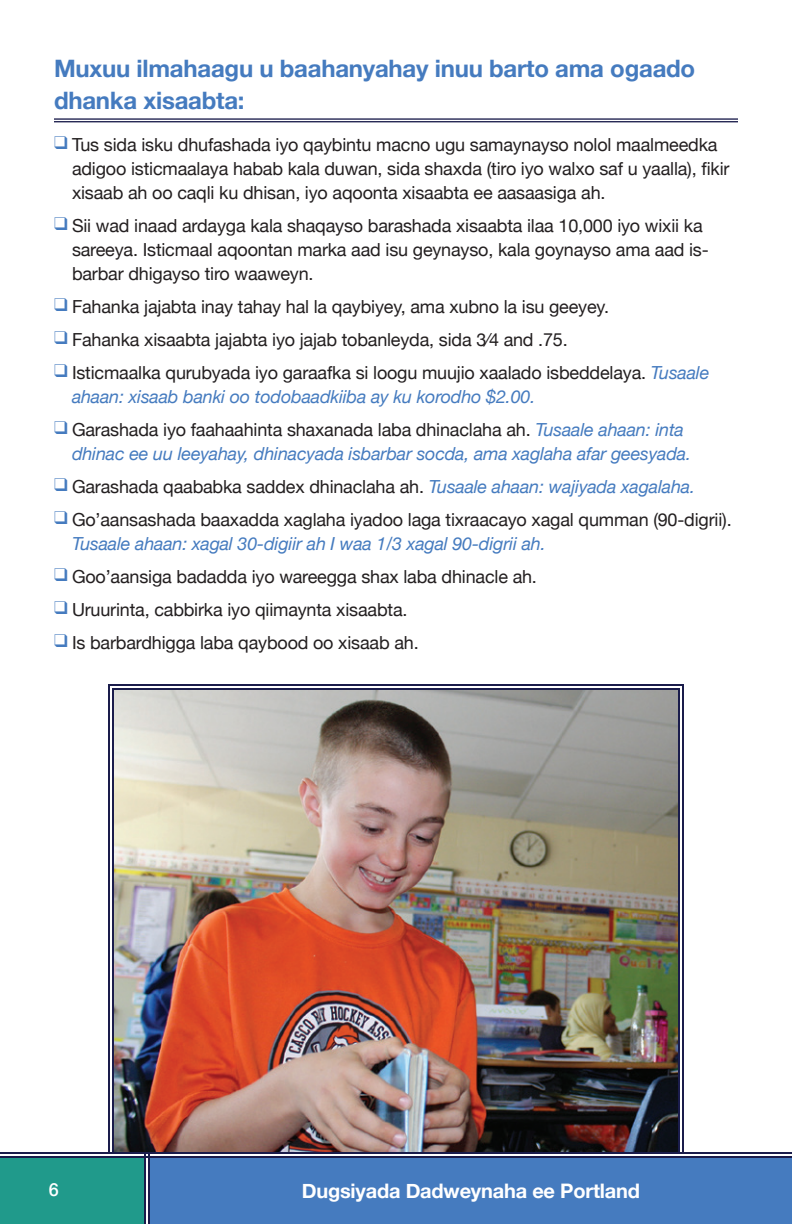
<style>
.page{position:relative;width:792px;height:1224px;background:#fff}
.page>*{position:absolute;margin:0;border:0;box-sizing:border-box;transform-origin:0 0}
.t1{font:700 24px/32px "Helvetica Neue";letter-spacing:-.01em;color:#457bbf}
.t2{font:700 20px "Helvetica Neue";letter-spacing:-.01em;color:#fff}
.t3{font:18px/24px "Helvetica Neue";letter-spacing:-.01em;color:#231f20}
.t4{font:italic 18px/24px "Helvetica Neue";letter-spacing:-.01em;color:#457bbf}
.t5{font:500 18px "Helvetica Neue";color:#fff}
.s1{color:#457bbf}
.s2{font-style:italic;color:#457bbf}
.s3{font-style:normal;color:#231f20}
</style>
<div class="page">
<img style="left:108px;top:684px;width:576px;height:468px">
<div style="left:149px;top:1157px;width:643px;height:67px;background:#457bbf"></div>
<div style="left:0;top:1157px;width:145px;height:67px;background:#209a8b"></div>
<hr style="left:0;top:1152px;width:792px;height:2px;background:#1a1c4b">
<hr style="left:0;top:1156px;width:792px;height:2px;background:#1a1c4b">
<hr style="left:54px;top:118px;width:684px;height:2px;background:#1a1c4b">
<hr style="left:54px;top:121px;width:684px;height:1px;background:#1a1c4b">
<hr style="left:148px;top:1153px;width:2px;height:71px;background:#1a1c4b">
<hr style="left:144px;top:1153px;width:2px;height:71px;background:#1a1c4b">
<h1 class="t1" style="left:54px;top:53px;width:643px">Muxuu ilmahaagu u baahanyahay inuu barto ama ogaado dhanka xisaabta:</h1>
<p class="t3" style="left:72px;top:134px;width:659px;text-indent:-18px"><span class="s1">❑</span> Tus sida isku dhufashada iyo qaybintu macno ugu samaynayso nolol maalmeedka adigoo isticmaalaya habab kala duwan, sida shaxda (tiro iyo walxo saf u yaalla), fikir xisaab ah oo caqli ku dhisan, iyo aqoonta xisaabta ee aasaasiga ah.</p>
<p class="t3" style="left:72px;top:215px;width:638px;text-indent:-18px"><span class="s1">❑</span> Sii wad inaad ardayga kala shaqayso barashada xisaabta ilaa 10,000 iyo wixii ka sareeya. Isticmaal aqoontan marka aad isu geynayso, kala goynayso ama aad is&shy;barbar dhigayso tiro waaweyn.</p>
<p class="t3" style="left:54px;top:296px;width:557px"><span class="s1">❑</span> Fahanka jajabta inay tahay hal la qaybiyey, ama xubno la isu geeyey.</p>
<p class="t3" style="left:54px;top:329px;width:515px"><span class="s1">❑</span> Fahanka xisaabta jajabta iyo jajab tobanleyda, sida 3⁄4 and .75.</p>
<p class="t3" style="left:72px;top:362px;width:639px;text-indent:-18px"><span class="s1">❑</span> Isticmaalka qurubyada iyo garaafka si loogu muujio xaalado isbeddelaya. <span class="s2">Tusaale ahaan: xisaab banki oo todobaadkiiba ay ku korodho $2.00.</span></p>
<p class="t4" style="left:72px;top:419px;width:621px;text-indent:-18px">❑ <span class="s3">Garashada iyo faahaahinta shaxanada laba dhinaclaha ah.</span> Tusaale ahaan: inta dhinac ee uu leeyahay, dhinacyada isbarbar socda, ama xaglaha afar geesyada.</p>
<p class="t3" style="left:54px;top:476px;width:643px"><span class="s1">❑</span> Garashada qaababka saddex dhinaclaha ah. <span class="s2">Tusaale ahaan: wajiyada xagalaha.</span></p>
<p class="t3" style="left:72px;top:509px;width:661px;text-indent:-18px"><span class="s1">❑</span> Go’aansashada baaxadda xaglaha iyadoo laga tixraacayo xagal qumman (90-digrii).<br><span class="s2">Tusaale ahaan: xagal 30-digiir ah I waa 1/3 xagal 90-digrii ah.</span></p>
<p class="t3" style="left:54px;top:566px;width:484px"><span class="s1">❑</span> Goo’aansiga badadda iyo wareegga shax laba dhinacle ah.</p>
<p class="t3" style="left:54px;top:599px;width:355px"><span class="s1">❑</span> Uruurinta, cabbirka iyo qiimaynta xisaabta.</p>
<p class="t3" style="left:54px;top:632px;width:366px"><span class="s1">❑</span> Is barbardhigga laba qaybood oo xisaab ah.</p>
<p class="t5" style="left:49px;top:1175px;width:12px">6</p>
<p class="t2" style="left:302px;top:1176px;width:340px">Dugsiyada Dadweynaha ee Portland</p>
</div>
